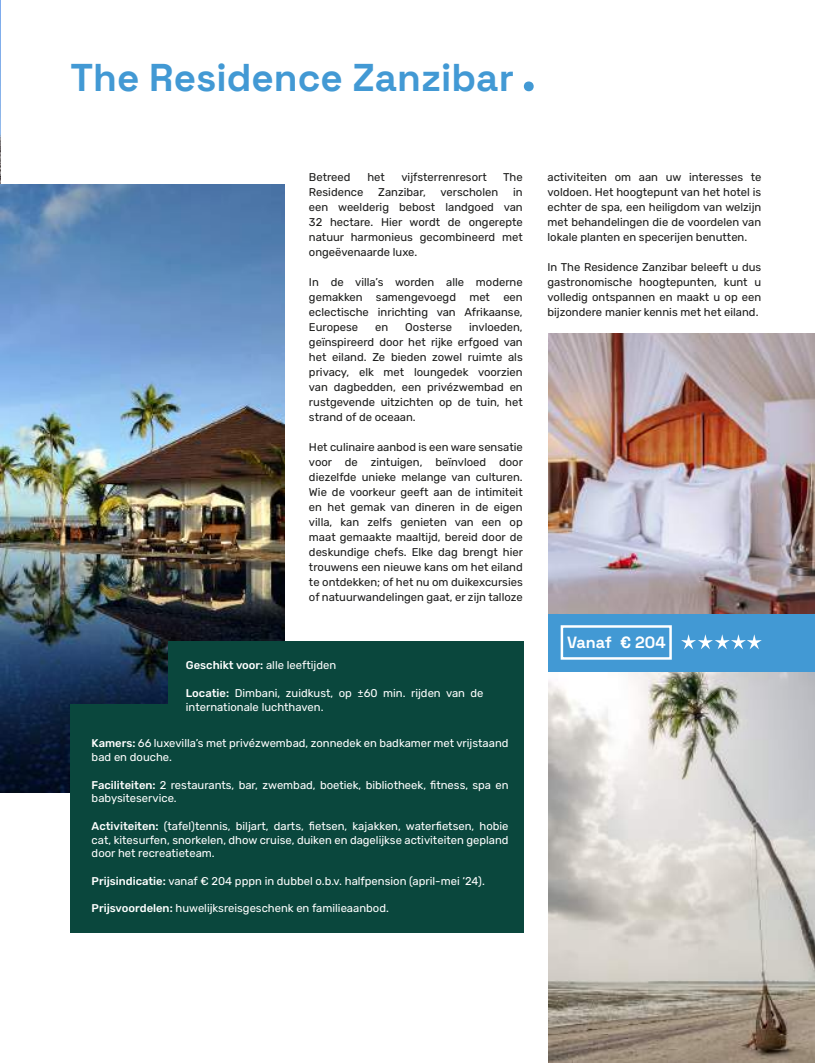
<style>
.page{position:relative;width:815px;height:1063px;background:#fff}
.page>*{position:absolute;margin:0;border:0;box-sizing:border-box;transform-origin:0 0}
.t1{font:300 38.75px "Space Grotesk";color:#4299d4}
.t2{font:300 16.25px "Space Grotesk";color:#fff}
.t3{font:11.25px/15px "Rubik";color:#1c1c1b;text-align:justify}
.t4{font:11.25px/13.8px "Rubik";color:#fff}
.s1{font-weight:500}
</style>
<div class="page">
<img style="left:0;top:0;width:1px;height:436px">
<img style="left:548px;top:671px;width:267px;height:392px">
<img style="left:549px;top:333px;width:266px;height:281px">
<svg style="left:524px;top:82px;width:10px;height:9px"></svg>
<img style="left:1px;top:184px;width:283px;height:609px">
<div style="left:548px;top:614px;width:267px;height:57px;background:#4299d4"></div>
<div style="left:561px;top:625px;width:111px;height:35px;border:2px solid #fff"></div>
<div style="left:70px;top:704px;width:454px;height:229px;background:#0a473d"></div>
<div style="left:168px;top:641px;width:356px;height:191px;background:#0a473d"></div>
<svg style="left:681px;top:634px;width:81px;height:15px"></svg>
<h1 class="t1" style="left:70px;top:49px;width:445px">The Residence Zanzibar</h1>
<p class="t3" style="left:309px;top:170px;width:43px">Betreed</p>
<p class="t3" style="left:367px;top:170px;width:19px">het</p>
<p class="t3" style="left:401px;top:170px;width:87px">vijfsterrenresort</p>
<p class="t3" style="left:503px;top:170px;width:21px">The</p>
<p class="t3" style="left:309px;top:185px;width:56px">Residence</p>
<p class="t3" style="left:378px;top:185px;width:49px">Zanzibar,</p>
<p class="t3" style="left:441px;top:185px;width:59px">verscholen</p>
<p class="t3" style="left:309px;top:185px;width:215px;text-indent:204px">in een weelderig bebost landgoed van 32 hectare. Hier wordt de ongerepte natuur harmonieus gecombineerd met ongeëvenaarde luxe.</p>
<p class="t3" style="left:309px;top:275px;width:215px">In de villa’s worden alle moderne gemakken samengevoegd met een eclectische inrichting van Afrikaanse, Europese</p>
<p class="t3" style="left:309px;top:320px;width:215px;text-indent:160px">invloeden, geïnspireerd door het rijke erfgoed van het eiland. Ze bieden zowel ruimte als privacy, elk met loungedek voorzien van dagbedden, een privézwembad en rustgevende uitzichten op de tuin, het strand of de oceaan.</p>
<p class="t3" style="left:309px;top:440px;width:216px">Het culinaire aanbod is een ware sensatie voor de zintuigen, beïnvloed door diezelfde unieke melange van culturen.<br>Wie de voorkeur geeft aan de intimiteit en het gemak van dineren in de eigen villa, kan zelfs genieten van een op maat gemaakte maaltijd, bereid door de deskundige chefs. Elke dag brengt hier trouwens een nieuwe kans om het eiland te ontdekken; of het nu om duikexcursies of natuurwandelingen gaat, er zijn talloze</p>
<p class="t3" style="left:375px;top:320px;width:15px">en</p>
<p class="t3" style="left:405px;top:320px;width:48px">Oosterse</p>
<p class="t4" style="left:186px;top:659px;width:152px"><span class="s1">Geschikt voor:</span> alle leeftijden</p>
<p class="t4" style="left:186px;top:686px;width:299px"><span class="s1">Locatie:</span> Dimbani, zuidkust, op ±60 min. rijden van de internationale luchthaven.</p>
<p class="t4" style="left:92px;top:737px;width:418px"><span class="s1">Kamers:</span> 66 luxevilla’s met privézwembad, zonnedek en badkamer met vrijstaand bad en douche.</p>
<p class="t4" style="left:92px;top:778px;width:418px"><span class="s1">Faciliteiten:</span> 2 restaurants, bar, zwembad, boetiek, bibliotheek, fitness, spa en babysiteservice.</p>
<p class="t4" style="left:92px;top:819px;width:418px;text-align:justify"><span class="s1">Activiteiten:</span> (tafel)tennis, biljart, darts, fietsen, kajakken, waterfietsen, hobie cat, kitesurfen, snorkelen, dhow cruise, duiken en dagelijkse activiteiten gepland door het recreatieteam.</p>
<p class="t4" style="left:92px;top:874px;width:395px"><span class="s1">Prijsindicatie:</span> vanaf € 204 pppn in dubbel o.b.v. halfpension (april-mei ‘24).</p>
<p class="t4" style="left:92px;top:902px;width:299px"><span class="s1">Prijsvoordelen:</span> huwelijksreisgeschenk en familieaanbod.</p>
<p class="t3" style="left:548px;top:170px;width:215px">activiteiten om aan uw interesses te voldoen. Het hoogtepunt van het hotel is echter de spa, een heiligdom van welzijn met behandelingen die de voordelen van lokale planten en specerijen benutten.</p>
<p class="t3" style="left:548px;top:260px;width:215px">In The Residence Zanzibar beleeft u dus gastronomische hoogtepunten, kunt u volledig ontspannen en maakt u op een bijzondere manier kennis met het eiland.</p>
<h2 class="t2" style="left:567px;top:630px;width:100px">Vanaf € 204</h2>
</div>
